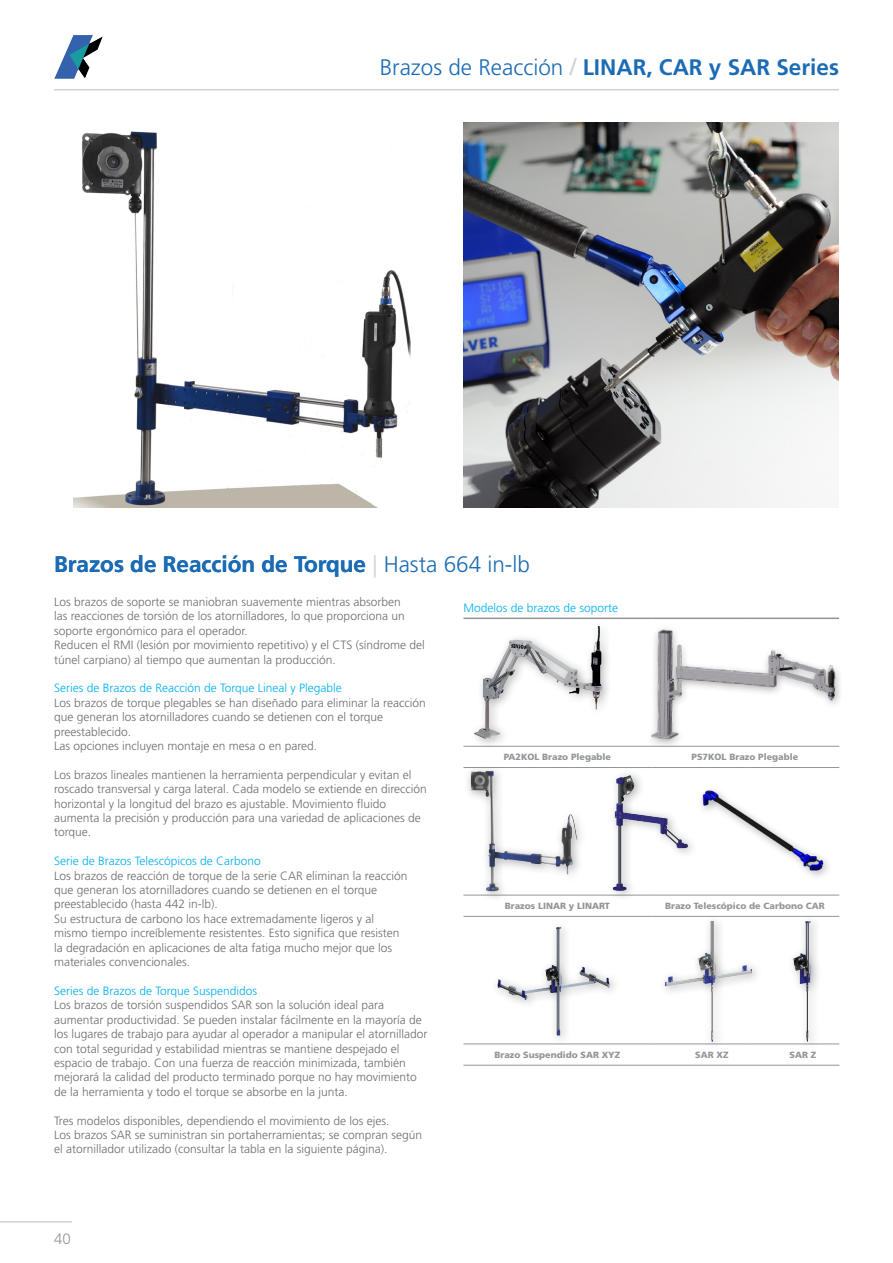
<style>
.page{position:relative;width:893px;height:1263px;background:#fff}
.page>*{position:absolute;margin:0;border:0;box-sizing:border-box;transform-origin:0 0}
.Product_Name{font:700 22.5px "Frutiger LT Std";color:#1b6bb5}
.Header_-_Categories{font:700 22.5px "Frutiger LT Std";color:#1b6bb5}
.t1{font:300 15px "Frutiger LT Std";color:#939598}
.Product_Description{font:300 12px/14.4px "Frutiger LT Std";color:#6c6d70}
.Product_Description_Title{font:300 12px "Frutiger LT Std";color:#00aeef}
.Titolo_tabella_Pagina_Descrizione{font:300 12px "Frutiger LT Std";color:#00aeef}
.t2{font:900 9px "Frutiger LT Std";color:#939598}
.s1{font-weight:300}
.s2{font-weight:400;font-size:24px;color:#d1d2d4}
.s3{font-weight:300;color:#d2d3d2}
</style>
<div class="page">
<hr style="left:54px;top:89px;width:785px;height:1px;background:#d1d2d4">
<img style="left:54px;top:36px;width:48px;height:42px">
<hr style="left:0;top:1221px;width:72px;height:1px;background:#d1d2d4">
<hr style="left:463px;top:746px;width:188px;height:1px;background:#939598">
<hr style="left:463px;top:767px;width:188px;height:1px;background:#939598">
<hr style="left:651px;top:767px;width:94px;height:1px;background:#939598">
<hr style="left:745px;top:767px;width:94px;height:1px;background:#939598">
<hr style="left:463px;top:895px;width:188px;height:1px;background:#939598">
<hr style="left:651px;top:895px;width:94px;height:1px;background:#939598">
<hr style="left:745px;top:895px;width:94px;height:1px;background:#939598">
<hr style="left:463px;top:916px;width:188px;height:1px;background:#939598">
<hr style="left:651px;top:916px;width:94px;height:1px;background:#939598">
<hr style="left:745px;top:916px;width:94px;height:1px;background:#939598">
<hr style="left:463px;top:1043px;width:188px;height:1px;background:#939598">
<hr style="left:651px;top:1043px;width:94px;height:1px;background:#939598">
<hr style="left:745px;top:1043px;width:94px;height:1px;background:#939598">
<hr style="left:463px;top:1065px;width:188px;height:1px;background:#939598">
<hr style="left:651px;top:1065px;width:94px;height:1px;background:#939598">
<hr style="left:745px;top:1065px;width:94px;height:1px;background:#939598">
<hr style="left:463px;top:617px;width:188px;height:2px;background:#939598">
<hr style="left:651px;top:617px;width:94px;height:2px;background:#939598">
<hr style="left:745px;top:617px;width:94px;height:2px;background:#939598">
<img style="left:701px;top:790px;width:127px;height:87px">
<div style="left:464px;top:764px;width:124px;height:138px;background:#231f20;opacity:.35"></div>
<img style="left:471px;top:771px;width:15px;height:21px">
<div style="left:469px;top:621px;width:144px;height:128px;background:#231f20;opacity:.35"></div>
<img style="left:472px;top:623px;width:136px;height:119px">
<div style="left:608px;top:769px;width:90px;height:132px;background:#231f20;opacity:.35"></div>
<img style="left:608px;top:770px;width:87px;height:124px">
<div style="left:491px;top:920px;width:129px;height:126px;background:#231f20;opacity:.35"></div>
<img style="left:498px;top:927px;width:59px;height:64px">
<div style="left:658px;top:914px;width:105px;height:138px;background:#231f20;opacity:.35"></div>
<img style="left:665px;top:921px;width:46px;height:65px">
<div style="left:787px;top:915px;width:35px;height:137px;background:#231f20;opacity:.35"></div>
<img style="left:793px;top:921px;width:18px;height:121px">
<img style="left:73px;top:131px;width:337px;height:377px">
<img style="left:463px;top:122px;width:376px;height:386px">
<img style="left:649px;top:618px;width:191px;height:129px">
<p class="Header_-_Categories" style="left:380px;top:54px;width:461px"><span class="s1">Brazos de Reacción</span> <span class="s2">/</span> LINAR, CAR y SAR Series</p>
<p class="Product_Name" style="left:54px;top:551px;width:477px">Brazos de Reacción de Torque <span class="s3">|</span> <span class="s1">Hasta 664 in-lb</span></p>
<p class="Product_Description" style="left:54px;top:595px;width:352px">Los brazos de soporte se maniobran suavemente mientras absorben las reacciones de torsión de los atornilladores, lo que proporciona un soporte ergonómico para el operador.</p>
<p class="Product_Description" style="left:54px;top:638px;width:372px">Reducen el RMI (lesión por movimiento repetitivo) y el CTS (síndrome del túnel carpiano) al tiempo que aumentan la producción.</p>
<p class="Product_Description_Title" style="left:54px;top:681px;width:289px">Series de Brazos de Reacción de Torque Lineal y Plegable</p>
<p class="Product_Description" style="left:54px;top:696px;width:373px">Los brazos de torque plegables se han diseñado para eliminar la reacción que generan los atornilladores cuando se detienen con el torque preestablecido.</p>
<p class="Product_Description" style="left:54px;top:739px;width:265px">Las opciones incluyen montaje en mesa o en pared.</p>
<p class="Product_Description" style="left:54px;top:768px;width:374px">Los brazos lineales mantienen la herramienta perpendicular y evitan el roscado transversal y carga lateral. Cada modelo se extiende en dirección horizontal y la longitud del brazo es ajustable. Movimiento fluido aumenta la precisión y producción para una variedad de aplicaciones de torque.</p>
<p class="Product_Description_Title" style="left:54px;top:854px;width:208px">Serie de Brazos Telescópicos de Carbono</p>
<p class="Product_Description" style="left:54px;top:868px;width:355px">Los brazos de reacción de torque de la serie CAR eliminan la reacción que generan los atornilladores cuando se detienen en el torque preestablecido (hasta 442 in-lb).</p>
<p class="Product_Description" style="left:54px;top:912px;width:347px">Su estructura de carbono los hace extremadamente ligeros y al mismo tiempo increíblemente resistentes. Esto significa que resisten la degradación en aplicaciones de alta fatiga mucho mejor que los materiales convencionales.</p>
<p class="Product_Description_Title" style="left:54px;top:984px;width:205px">Series de Brazos de Torque Suspendidos</p>
<p class="Product_Description" style="left:54px;top:998px;width:375px">Los brazos de torsión suspendidos SAR son la solución ideal para aumentar productividad. Se pueden instalar fácilmente en la mayoría de los lugares de trabajo para ayudar al operador a manipular el atornillador con total seguridad y estabilidad mientras se mantiene despejado el espacio de trabajo. Con una fuerza de reacción minimizada, también mejorará la calidad del producto terminado porque no hay movimiento de la herramienta y todo el torque se absorbe en la junta.</p>
<p class="Product_Description" style="left:54px;top:1113px;width:337px">Tres modelos disponibles, dependiendo el movimiento de los ejes.</p>
<p class="Product_Description" style="left:54px;top:1128px;width:370px">Los brazos SAR se suministran sin portaherramientas; se compran según</p>
<p class="Product_Description" style="left:54px;top:1142px;width:335px">el atornillador utilizado (consultar la tabla en la siguiente página).</p>
<p class="Titolo_tabella_Pagina_Descrizione" style="left:463px;top:601px;width:156px">Modelos de brazos de soporte</p>
<p class="t2" style="left:504px;top:752px;width:109px">PA2KOL Brazo Plegable</p>
<p class="t2" style="left:692px;top:752px;width:108px">PS7KOL Brazo Plegable</p>
<p class="t2" style="left:505px;top:900px;width:107px">Brazos LINAR y LINART</p>
<p class="t2" style="left:665px;top:900px;width:161px">Brazo Telescópico de Carbono CAR</p>
<p class="t2" style="left:494px;top:1049px;width:127px">Brazo Suspendido SAR XYZ</p>
<p class="t2" style="left:695px;top:1049px;width:35px">SAR XZ</p>
<p class="t2" style="left:789px;top:1049px;width:28px">SAR Z</p>
<p class="t1" style="left:54px;top:1230px;width:18px">40</p>
</div>
